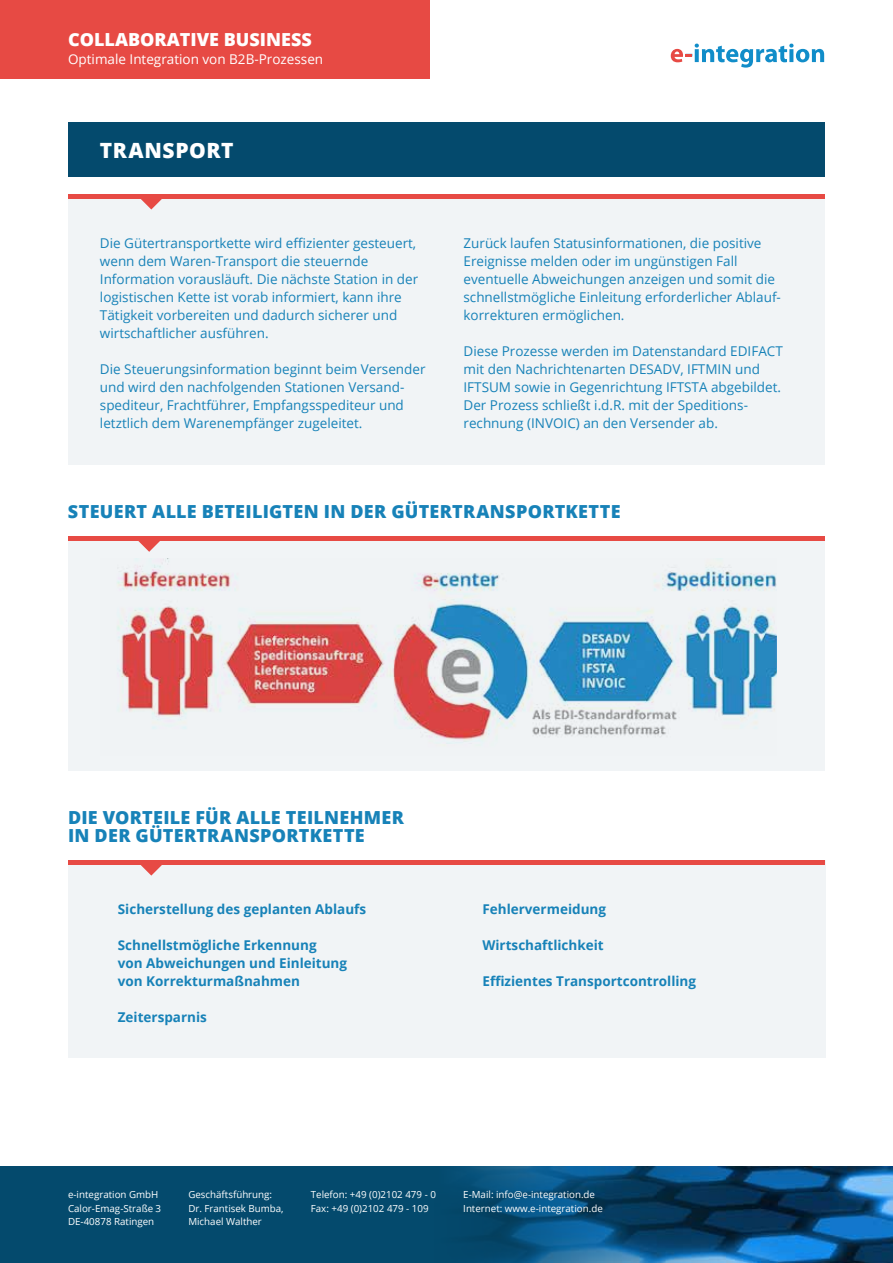
<style>
.page{position:relative;width:893px;height:1263px;background:#fff}
.page>*{position:absolute;margin:0;border:0;box-sizing:border-box;transform-origin:0 0}
.t1{font:800 21px "Open Sans";letter-spacing:.025em;color:#fff}
.t2{font:800 18px/18px "Open Sans";letter-spacing:.015em;color:#1782b8}
.t3{font:800 18px "Open Sans";color:#fff}
.t4{font:13.5px/18px "Open Sans";color:#1782b8}
.t5{font:700 13.5px/18px "Open Sans";color:#1782b8}
.t6{font:13.5px "Open Sans";color:#fff}
.t7{font:9.75px/13.5px "Open Sans";color:#fff}
</style>
<div class="page">
<img style="left:695px;top:44px;width:129px;height:24px">
<svg style="left:685px;top:54px;width:7px;height:3px"></svg>
<div style="left:0;top:0;width:429px;height:79px;background:#e74a44"></div>
<div style="left:0;top:1166px;width:893px;height:97px;background:#044a6d"></div>
<img style="left:461px;top:1166px;width:432px;height:97px">
<div style="left:68px;top:860px;width:757px;height:198px;background:#f1f4f6"></div>
<div style="left:68px;top:122px;width:757px;height:54px;background:#044a6d"></div>
<div style="left:68px;top:194px;width:757px;height:270px;background:#f1f4f6"></div>
<div style="left:68px;top:536px;width:757px;height:234px;background:#f1f4f6"></div>
<img style="left:117px;top:558px;width:659px;height:186px">
<svg style="left:134px;top:540px;width:30px;height:12px"></svg>
<hr style="left:68px;top:536px;width:757px;height:4px;background:#e74a44">
<svg style="left:141px;top:199px;width:21px;height:11px"></svg>
<div style="left:68px;top:194px;width:757px;height:5px;background:#e74a44"></div>
<svg style="left:141px;top:865px;width:21px;height:11px"></svg>
<div style="left:68px;top:860px;width:757px;height:5px;background:#e74a44"></div>
<h2 class="t3" style="left:68px;top:25px;width:245px">COLLABORATIVE BUSINESS</h2>
<p class="t6" style="left:68px;top:49px;width:257px">Optimale Integration von B2B-Prozessen</p>
<h1 class="t1" style="left:100px;top:134px;width:135px">TRANSPORT</h1>
<p class="t4" style="left:100px;top:234px;width:320px">Die Gütertransportkette wird effizienter gesteuert, wenn dem Waren-Transport die steuernde Information vorausläuft. Die nächste Station in der logistischen Kette ist vorab informiert, kann ihre Tätigkeit vorbereiten und dadurch sicherer und wirtschaftlicher ausführen.</p>
<p class="t4" style="left:100px;top:360px;width:327px">Die Steuerungsinformation beginnt beim Versender und wird den nachfolgenden Stationen Versand&shy;spediteur, Frachtführer, Empfangsspediteur und letztlich dem Warenempfänger zugeleitet.</p>
<p class="t4" style="left:463px;top:234px;width:319px">Zurück laufen Statusinformationen, die positive Ereignisse melden oder im ungünstigen Fall eventuelle Abweichungen anzeigen und somit die schnellstmögliche Einleitung erforderlicher Ablauf&shy;korrekturen ermöglichen.</p>
<p class="t4" style="left:463px;top:342px;width:321px">Diese Prozesse werden im Datenstandard EDIFACT mit den Nachrichtenarten DESADV, IFTMIN und IFTSUM sowie in Gegenrichtung IFTSTA abgebildet.<br>Der Prozess schließt i.d.R. mit der Speditions&shy;rechnung (INVOIC) an den Versender ab.</p>
<h2 class="t2" style="left:68px;top:502px;width:554px">STEUERT ALLE BETEILIGTEN IN DER GÜTERTRANSPORTKETTE</h2>
<h2 class="t2" style="left:68px;top:808px;width:337px">DIE VORTEILE FÜR ALLE TEILNEHMER<br>IN DER GÜTERTRANSPORTKETTE</h2>
<p class="t5" style="left:118px;top:900px;width:250px">Sicherstellung des geplanten Ablaufs</p>
<p class="t5" style="left:118px;top:936px;width:231px">Schnellstmögliche Erkennung<br>von Abweichungen und Einleitung von Korrekturmaßnahmen</p>
<p class="t5" style="left:118px;top:1008px;width:91px">Zeitersparnis</p>
<p class="t5" style="left:482px;top:900px;width:125px">Fehlervermeidung</p>
<p class="t5" style="left:482px;top:936px;width:123px">Wirtschaftlichkeit</p>
<p class="t5" style="left:482px;top:972px;width:215px">Effizientes Transportcontrolling</p>
<p class="t7" style="left:68px;top:1187px;width:95px">e-integration GmbH<br>Calor-Emag-Straße 3<br>DE-40878 Ratingen</p>
<p class="t7" style="left:311px;top:1187px;width:127px">Telefon: +49 (0)2102 479 - 0<br>Fax: +49 (0)2102 479 - 109</p>
<p class="t7" style="left:188px;top:1187px;width:97px">Geschäftsführung:<br>Dr. Frantisek Bumba,<br>Michael Walther</p>
<p class="t7" style="left:463px;top:1187px;width:141px">E-Mail: info@e-integration.de<br>Internet: www.e-integration.de</p>
</div>
